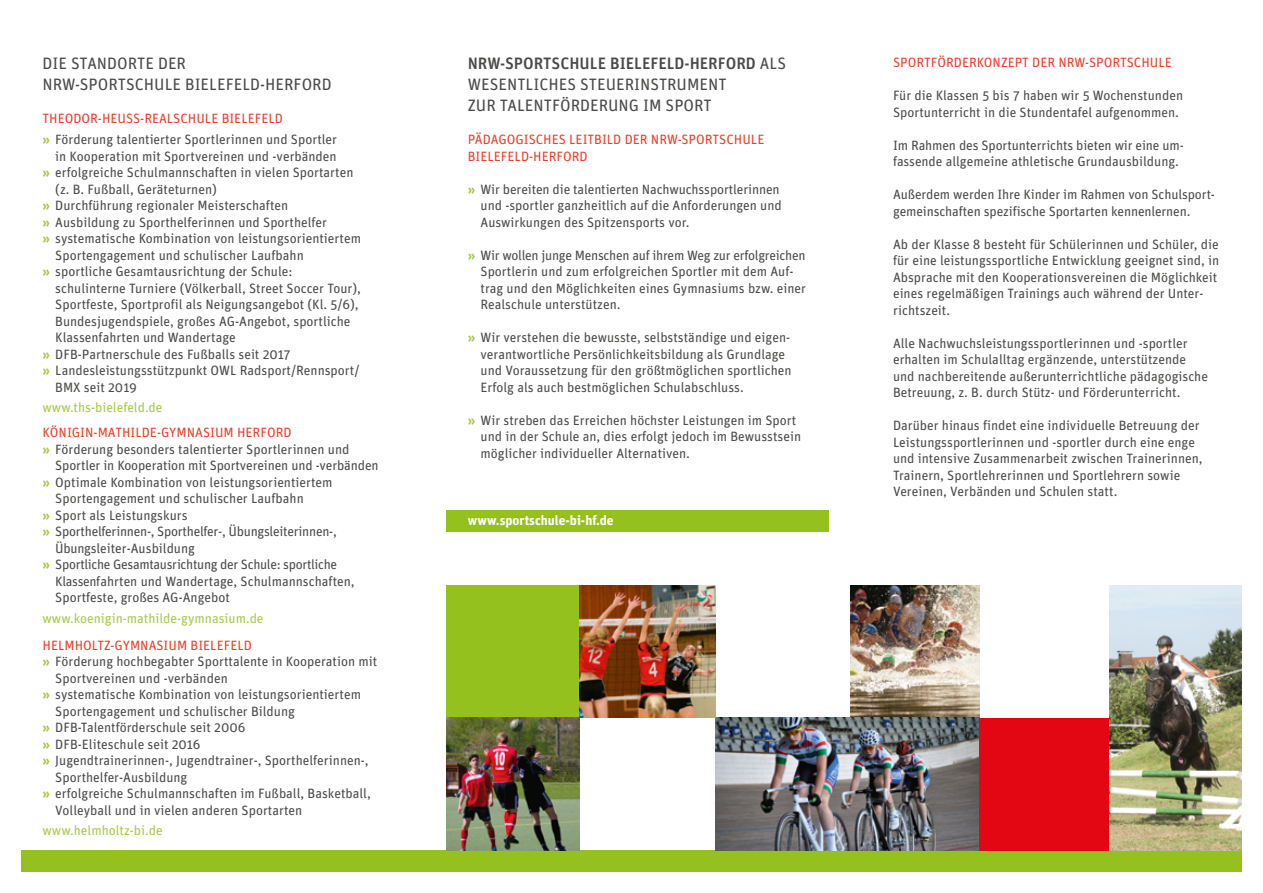
<style>
.page{position:relative;width:1263px;height:893px;background:#fff}
.page>*{position:absolute;margin:0;border:0;box-sizing:border-box;transform-origin:0 0}
.t1{font:16.5px/21px "Unit";color:#4a4a49}
.t2{font:13.5px/16.5px "Unit";color:#4a4a49}
.t3{font:13.5px/16.5px "Unit";color:#e8412c}
.t4{font:13.5px "Unit";color:#a8c947}
.t5{font:13.5px "Unit";letter-spacing:-.02em;color:#4a4a49}
.t6{font:13.5px "Unit";letter-spacing:-.025em;color:#4a4a49}
.t7{font:700 13.5px "Unit";color:#fff}
.s1{color:#e8412c}
.s2{font-weight:700;color:#a8c947}
.s3{font-weight:500}
</style>
<div class="page">
<div style="left:446px;top:510px;width:383px;height:21px;background:#95c11f"></div>
<div style="left:872px;top:850px;width:370px;height:22px;background:#95c11f"></div>
<div style="left:21px;top:850px;width:438px;height:22px;background:#95c11f"></div>
<div style="left:446px;top:850px;width:438px;height:22px;background:#95c11f"></div>
<img style="left:1109px;top:585px;width:133px;height:265px">
<img style="left:850px;top:585px;width:130px;height:133px">
<img style="left:715px;top:718px;width:265px;height:132px">
<img style="left:579px;top:585px;width:136px;height:133px">
<div style="left:446px;top:585px;width:133px;height:133px;background:#95c11f"></div>
<div style="left:980px;top:718px;width:129px;height:132px;background:#e30613"></div>
<img style="left:446px;top:718px;width:133px;height:132px">
<p class="t1" style="left:43px;top:53px;width:291px">DIE STANDORTE DER<br>NRW-SPORTSCHULE BIELEFELD-HERFORD</p>
<p class="t2" style="left:43px;top:108px;width:296px;line-height:20.7px"><span class="s1">THEODOR-HEUSS-REALSCHULE BIELEFELD<br></span><span class="s2">»</span> Förderung talentierter Sportlerinnen und Sportler</p>
<p class="t2" style="left:55px;top:147px;width:283px">in Kooperation mit Sportvereinen und -verbänden</p>
<p class="t2" style="left:43px;top:164px;width:312px"><span class="s2">»</span> erfolgreiche Schulmannschaften in vielen Sportarten</p>
<p class="t2" style="left:55px;top:180px;width:163px">(z. B. Fußball, Geräteturnen)</p>
<p class="t2" style="left:43px;top:197px;width:247px"><span class="s2">»</span> Durchführung regionaler Meisterschaften</p>
<p class="t2" style="left:43px;top:213px;width:286px"><span class="s2">»</span> Ausbildung zu Sporthelferinnen und Sporthelfer</p>
<p class="t2" style="left:43px;top:230px;width:320px"><span class="s2">»</span> systematische Kombination von leistungsorientiertem</p>
<p class="t2" style="left:55px;top:246px;width:250px">Sportengagement und schulischer Laufbahn</p>
<p class="t2" style="left:43px;top:263px;width:252px"><span class="s2">»</span> sportliche Gesamtausrichtung der Schule:</p>
<p class="t2" style="left:55px;top:279px;width:307px">schulinterne Turniere (Völkerball, Street Soccer Tour),</p>
<p class="t2" style="left:55px;top:296px;width:305px">Sportfeste, Sportprofil als Neigungsangebot (Kl. 5/6),</p>
<p class="t2" style="left:55px;top:312px;width:297px">Bundesjugendspiele, großes AG-Angebot, sportliche</p>
<p class="t2" style="left:55px;top:329px;width:182px">Klassenfahrten und Wandertage</p>
<p class="t2" style="left:43px;top:345px;width:250px"><span class="s2">»</span> DFB-Partnerschule des Fußballs seit 2017</p>
<p class="t2" style="left:43px;top:362px;width:318px"><span class="s2">»</span> Landesleistungsstützpunkt OWL Radsport/Rennsport/</p>
<p class="t2" style="left:55px;top:378px;width:83px">BMX seit 2019</p>
<p class="t4" style="left:43px;top:400px;width:122px">www.ths-bielefeld.de</p>
<p class="t3" style="left:43px;top:424px;width:250px">KÖNIGIN-MATHILDE-GYMNASIUM HERFORD</p>
<p class="t2" style="left:43px;top:441px;width:308px"><span class="s2">»</span> Förderung besonders talentierter Sportlerinnen und</p>
<p class="t2" style="left:55px;top:457px;width:325px">Sportler in Kooperation mit Sportvereinen und -verbänden</p>
<p class="t2" style="left:43px;top:474px;width:292px"><span class="s2">»</span> Optimale Kombination von leistungsorientiertem</p>
<p class="t2" style="left:55px;top:490px;width:250px">Sportengagement und schulischer Laufbahn</p>
<p class="t2" style="left:43px;top:507px;width:147px"><span class="s2">»</span> Sport als Leistungskurs</p>
<p class="t5" style="left:43px;top:524px;width:296px"><span class="s2">»</span> Sporthelferinnen-, Sporthelfer-, Übungsleiterinnen-,</p>
<p class="t2" style="left:55px;top:540px;width:141px">Übungsleiter-Ausbildung</p>
<p class="t6" style="left:43px;top:557px;width:296px"><span class="s2">»</span> Sportliche Gesamtausrichtung der Schule: sportliche</p>
<p class="t2" style="left:55px;top:573px;width:301px">Klassenfahrten und Wandertage, Schulmannschaften,</p>
<p class="t2" style="left:55px;top:589px;width:176px">Sportfeste, großes AG-Angebot</p>
<p class="t4" style="left:43px;top:610px;width:223px">www.koenigin-mathilde-gymnasium.de</p>
<p class="t3" style="left:43px;top:636px;width:211px">HELMHOLTZ-GYMNASIUM BIELEFELD</p>
<p class="t2" style="left:43px;top:653px;width:336px"><span class="s2">»</span> Förderung hochbegabter Sporttalente in Kooperation mit</p>
<p class="t2" style="left:55px;top:669px;width:174px">Sportvereinen und -verbänden</p>
<p class="t2" style="left:43px;top:686px;width:320px"><span class="s2">»</span> systematische Kombination von leistungsorientiertem</p>
<p class="t2" style="left:55px;top:702px;width:241px">Sportengagement und schulischer Bildung</p>
<p class="t2" style="left:43px;top:719px;width:205px"><span class="s2">»</span> DFB-Talentförderschule seit 2006</p>
<p class="t2" style="left:43px;top:735px;width:160px"><span class="s2">»</span> DFB-Eliteschule seit 2016</p>
<p class="t2" style="left:43px;top:752px;width:328px"><span class="s2">»</span> Jugendtrainerinnen-, Jugendtrainer-, Sporthelferinnen-,</p>
<p class="t2" style="left:55px;top:768px;width:134px">Sporthelfer-Ausbildung</p>
<p class="t2" style="left:43px;top:785px;width:330px"><span class="s2">»</span> erfolgreiche Schulmannschaften im Fußball, Basketball,</p>
<p class="t2" style="left:55px;top:801px;width:249px">Volleyball und in vielen anderen Sportarten</p>
<p class="t4" style="left:43px;top:823px;width:122px">www.helmholtz-bi.de</p>
<p class="t1" style="left:468px;top:53px;width:320px"><span class="s3">NRW-SPORTSCHULE BIELEFELD-HERFORD</span> ALS<br>WESENTLICHES STEUERINSTRUMENT<br>ZUR TALENTFÖRDERUNG IM SPORT</p>
<p class="t3" style="left:468px;top:131px;width:298px">PÄDAGOGISCHES LEITBILD DER NRW-SPORTSCHULE<br>BIELEFELD-HERFORD</p>
<p class="t2" style="left:480px;top:181px;width:303px;text-indent:-13px"><span class="s2">»</span> Wir bereiten die talentierten Nachwuchssportlerinnen und -sportler ganzheitlich auf die Anforderungen und<br>Auswirkungen des Spitzensports vor.</p>
<p class="t2" style="left:480px;top:247px;width:327px;text-indent:-13px"><span class="s2">»</span> Wir wollen junge Menschen auf ihrem Weg zur erfolgreichen Sportlerin und zum erfolgreichen Sportler mit dem Auf&shy;trag und den Möglichkeiten eines Gymnasiums bzw. einer Realschule unterstützen.</p>
<p class="t2" style="left:480px;top:329px;width:313px;text-indent:-13px"><span class="s2">»</span> Wir verstehen die bewusste, selbstständige und eigen&shy;verantwortliche Persönlichkeitsbildung als Grundlage und Voraussetzung für den größtmöglichen sportlichen Erfolg als auch bestmöglichen Schulabschluss.</p>
<p class="t2" style="left:480px;top:412px;width:322px;text-indent:-13px"><span class="s2">»</span> Wir streben das Erreichen höchster Leistungen im Sport und in der Schule an, dies erfolgt jedoch im Bewusstsein möglicher individueller Alternativen.</p>
<p class="t7" style="left:468px;top:512px;width:147px">www.sportschule-bi-hf.de</p>
<p class="t3" style="left:893px;top:54px;width:280px">SPORTFÖRDERKONZEPT DER NRW-SPORTSCHULE</p>
<p class="t2" style="left:893px;top:87px;width:292px">Für die Klassen 5 bis 7 haben wir 5 Wochenstunden<br>Sportunterricht in die Stundentafel aufgenommen.</p>
<p class="t2" style="left:893px;top:137px;width:292px">Im Rahmen des Sportunterrichts bieten wir eine um&shy;fassende allgemeine athletische Grundausbildung.</p>
<p class="t2" style="left:893px;top:186px;width:323px">Außerdem werden Ihre Kinder im Rahmen von Schulsport&shy;gemeinschaften spezifische Sportarten kennenlernen.</p>
<p class="t2" style="left:893px;top:236px;width:328px">Ab der Klasse 8 besteht für Schülerinnen und Schüler, die für eine leistungssportliche Entwicklung geeignet sind, in Absprache mit den Kooperationsvereinen die Möglichkeit eines regelmäßigen Trainings auch während der Unter&shy;richtszeit.</p>
<p class="t2" style="left:893px;top:334px;width:317px">Alle Nachwuchsleistungssportlerinnen und -sportler erhalten im Schulalltag ergänzende, unterstützende und nachbereitende außerunterrichtliche pädagogische Betreuung, z. B. durch Stütz- und Förderunterricht.</p>
<p class="t2" style="left:893px;top:417px;width:311px">Darüber hinaus findet eine individuelle Betreuung der Leistungssportlerinnen und -sportler durch eine enge und intensive Zusammenarbeit zwischen Trainerinnen, Trainern, Sportlehrerinnen und Sportlehrern sowie Vereinen, Verbänden und Schulen statt.</p>
</div>
